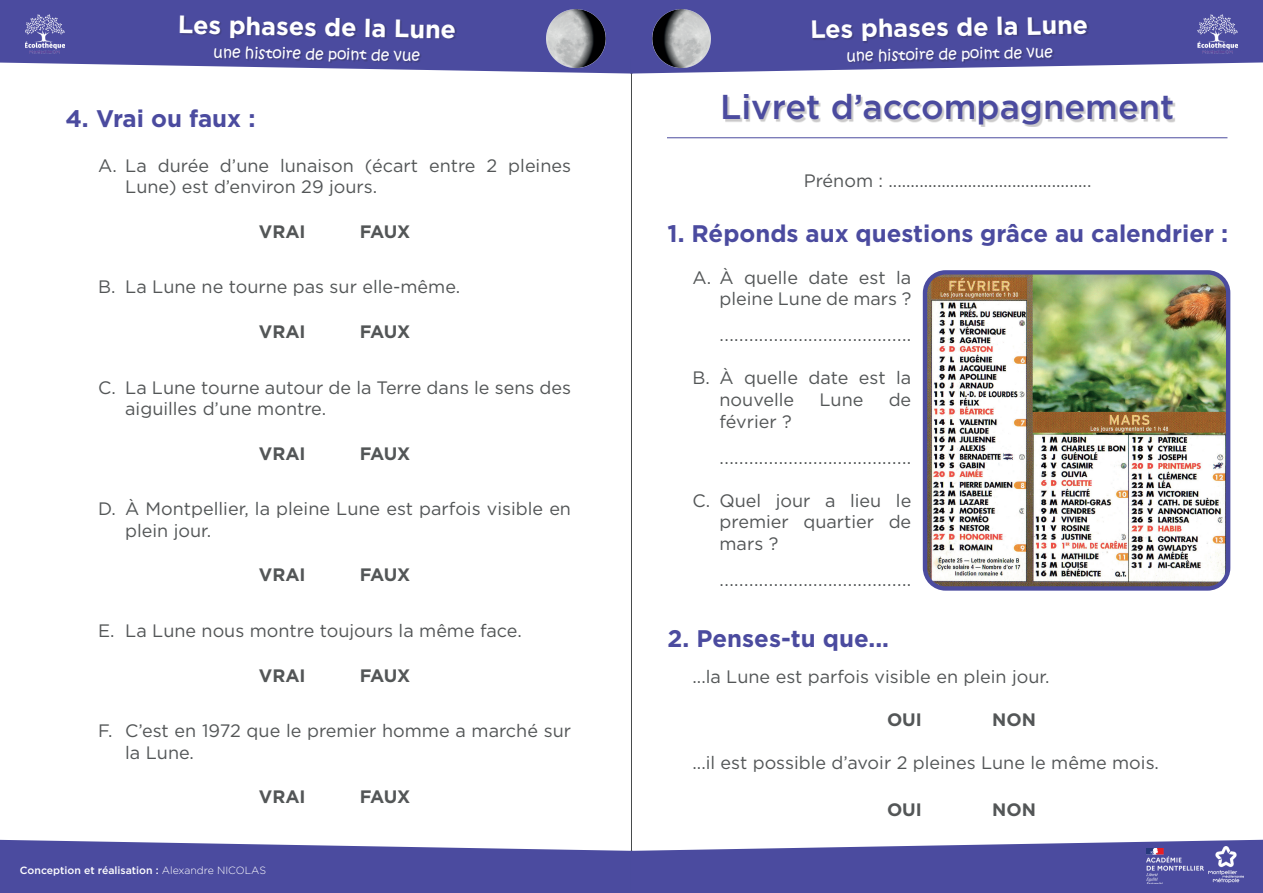
<style>
.page{position:relative;width:1263px;height:893px;background:#fff}
.page>*{position:absolute;margin:0;border:0;box-sizing:border-box;transform-origin:0 0}
.t1{font:500 34.5px "Gotham";color:#4b4b9f}
.t2{font:700 25.05px "Gotham";color:#fff}
.t3{font:700 24px "Gotham";color:#4b4b9f}
.t4{font:18px/21.6px "Gotham";color:#535657}
.t5{font:700 18px "Gotham";color:#535657}
.t6{font:15px "Kristen ITC";color:#fff}
.t7{font:500 10.5px "Gotham";color:#fff}
.s1{font-weight:300}
</style>
<div class="page">
<svg style="left:0;top:0;width:627px;height:74px;background:#6262ab"></svg>
<img style="left:25px;top:14px;width:40px;height:39px">
<hr style="left:631px;top:0;width:1px;height:893px;background:#474b4c">
<svg style="left:627px;top:0;width:636px;height:74px;background:#6262ab"></svg>
<img style="left:1198px;top:14px;width:40px;height:39px">
<svg style="left:0;top:839px;width:1263px;height:54px;background:#6161aa"></svg>
<img style="left:1146px;top:848px;width:57px;height:35px">
<img style="left:1208px;top:847px;width:36px;height:35px">
<div style="left:812px;top:17px;width:278px;height:47px;background:#231f20;opacity:.24"></div>
<div style="left:181px;top:17px;width:276px;height:47px;background:#231f20;opacity:.24"></div>
<img style="left:652px;top:9px;width:59px;height:58px">
<img style="left:547px;top:9px;width:58px;height:58px">
<div style="left:725px;top:95px;width:451px;height:32px;background:#231f20;opacity:.24"></div>
<hr style="left:667px;top:137px;width:560px;height:1px;background:#4b4b9f">
<img style="left:928px;top:275px;width:297px;height:311px">
<div style="left:923px;top:270px;width:307px;height:321px;border:4px solid #4b4b9f;border-radius:21px"></div>
<h2 class="t2" style="left:178px;top:8px;width:280px;rotate:1deg">Les phases de la Lune</h2>
<p class="t6" style="left:214px;top:42px;width:208px;rotate:1deg">une histoire de point de vue</p>
<h3 class="t3" style="left:65px;top:102px;width:192px">4. Vrai ou faux :</h3>
<p class="t4" style="left:125px;top:154px;width:447px;text-indent:-27px">A. La durée d’une lunaison (écart entre 2 pleines<br>Lune) est d’environ 29 jours.</p>
<p class="t5" style="left:259px;top:220px;width:48px">VRAI</p>
<p class="t5" style="left:360px;top:220px;width:52px">FAUX</p>
<p class="t4" style="left:98px;top:276px;width:364px">B. La Lune ne tourne pas sur elle-même.</p>
<p class="t5" style="left:259px;top:320px;width:48px">VRAI</p>
<p class="t5" style="left:360px;top:320px;width:52px">FAUX</p>
<p class="t4" style="left:125px;top:376px;width:447px;text-indent:-27px">C. La Lune tourne autour de la Terre dans le sens des aiguilles d’une montre.</p>
<p class="t5" style="left:259px;top:441px;width:48px">VRAI</p>
<p class="t5" style="left:360px;top:441px;width:52px">FAUX</p>
<p class="t4" style="left:125px;top:498px;width:447px;text-indent:-27px">D. À Montpellier, la pleine Lune est parfois visible en plein jour.</p>
<p class="t5" style="left:259px;top:563px;width:48px">VRAI</p>
<p class="t5" style="left:360px;top:563px;width:52px">FAUX</p>
<p class="t4" style="left:98px;top:619px;width:425px">E. La Lune nous montre toujours la même face.</p>
<p class="t5" style="left:259px;top:663px;width:48px">VRAI</p>
<p class="t5" style="left:360px;top:663px;width:52px">FAUX</p>
<p class="t4" style="left:125px;top:720px;width:447px;text-indent:-27px">F. C’est en 1972 que le premier homme a marché sur la Lune.</p>
<p class="t5" style="left:259px;top:785px;width:48px">VRAI</p>
<p class="t5" style="left:360px;top:785px;width:52px">FAUX</p>
<p class="t7" style="left:20px;top:864px;width:248px">Conception et réalisation : <span class="s1">Alexandre NICOLAS</span></p>
<h2 class="t2" style="left:810px;top:13px;width:280px;rotate:-1deg">Les phases de la Lune</h2>
<p class="t6" style="left:846px;top:46px;width:208px;rotate:-1deg">une histoire de point de vue</p>
<h1 class="t1" style="left:720px;top:84px;width:456px">Livret d’accompagnement</h1>
<p class="t4" style="left:804px;top:169px;width:289px">Prénom : ..............................................</p>
<h3 class="t3" style="left:668px;top:218px;width:562px">1. Réponds aux questions grâce au calendrier :</h3>
<p class="t4" style="left:692px;top:266px;width:220px;text-align:right">A. À quelle date est la pleine Lune de mars ?</p>
<p class="t4" style="left:719px;top:324px;width:193px">.......................................</p>
<p class="t4" style="left:719px;top:367px;width:193px;text-indent:-27px">B. À quelle date est la nouvelle</p>
<p class="t4" style="left:819px;top:388px;width:45px">Lune</p>
<p class="t4" style="left:889px;top:388px;width:24px">de</p>
<p class="t4" style="left:719px;top:403px;width:193px;line-height:36px">février ? .......................................</p>
<p class="t4" style="left:719px;top:489px;width:193px;text-align:justify;text-indent:-27px">C. Quel jour a lieu le premier quartier de mars ?</p>
<p class="t4" style="left:719px;top:568px;width:193px">.......................................</p>
<h3 class="t3" style="left:668px;top:623px;width:223px">2. Penses-tu que...</h3>
<p class="t4" style="left:692px;top:666px;width:359px">...la Lune est parfois visible en plein jour.</p>
<p class="t5" style="left:887px;top:708px;width:36px">OUI</p>
<p class="t5" style="left:992px;top:708px;width:45px">NON</p>
<p class="t4" style="left:692px;top:751px;width:468px">...il est possible d’avoir 2 pleines Lune le même mois.</p>
<p class="t5" style="left:887px;top:798px;width:36px">OUI</p>
<p class="t5" style="left:992px;top:798px;width:45px">NON</p>
</div>
